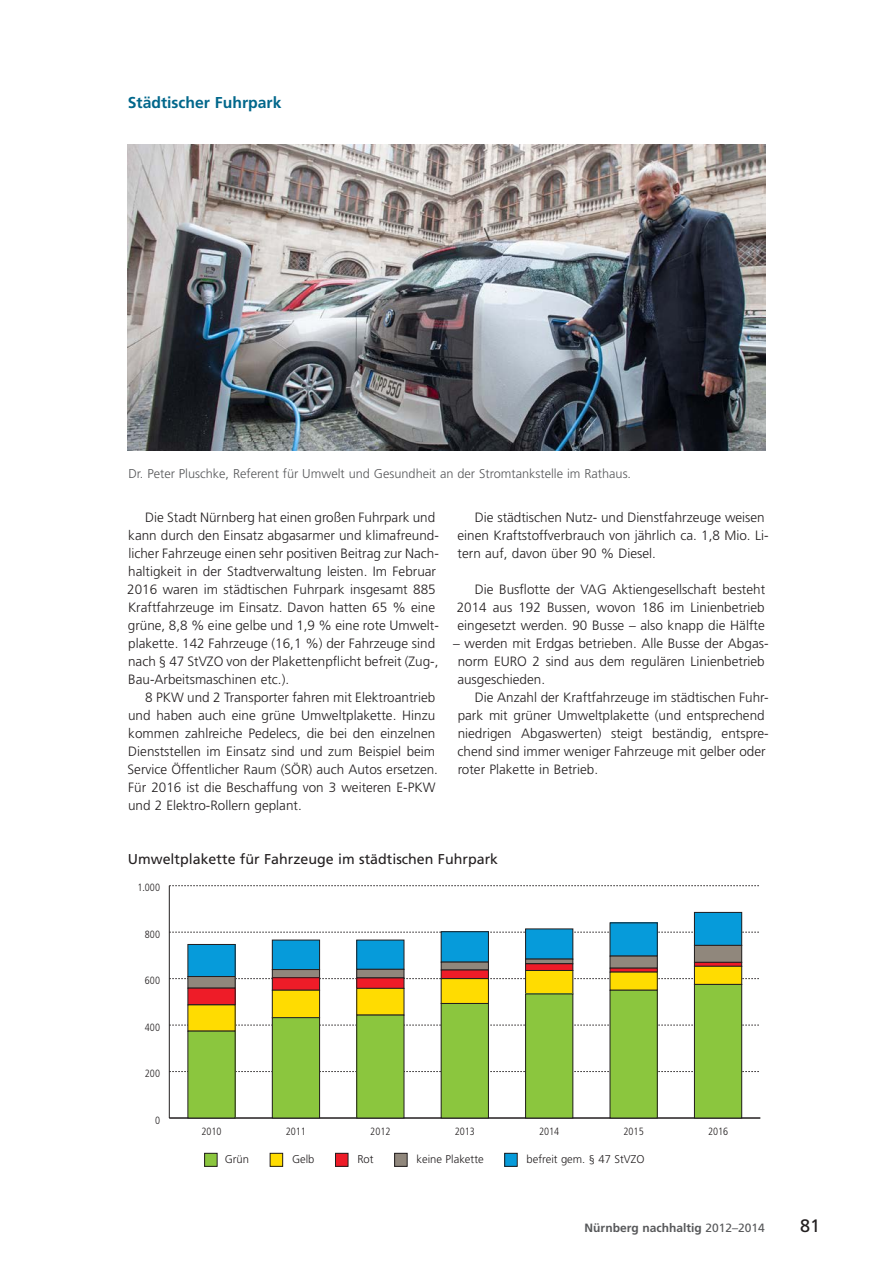
<style>
.page{position:relative;width:893px;height:1263px;background:#fff}
.page>*{position:absolute;margin:0;border:0;box-sizing:border-box;transform-origin:0 0}
.t1{font:18px "Frutiger";color:#231f20}
.t2{font:700 15.75px "Frutiger";color:#00678b}
.t3{font:14.25px "Frutiger";color:#231f20}
.t4{font:300 13.5px/18px "Frutiger";color:#231f20}
.t5{font:300 12.75px "Frutiger";color:#57585a}
.t6{font:700 12px "Frutiger";color:#57585a}
.t7{font:300 11.25px "Frutiger";color:#231f20}
.t8{font:300 condensed 10.5px "Frutiger";color:#231f20}
.s1{font-weight:400}
</style>
<div class="page">
<img style="left:128px;top:144px;width:637px;height:306px">
<hr style="left:169px;top:886px;width:1px;height:232px;background:#231f20">
<hr style="left:169px;top:1117px;width:591px;height:1px;background:#231f20">
<svg style="left:169px;top:1071px;width:590px;height:1px"></svg>
<svg style="left:169px;top:1025px;width:590px;height:1px"></svg>
<svg style="left:169px;top:978px;width:590px;height:1px"></svg>
<svg style="left:169px;top:932px;width:590px;height:1px"></svg>
<svg style="left:169px;top:885px;width:590px;height:1px"></svg>
<div style="left:188px;top:944px;width:47px;height:32px;background:#069bda"></div>
<div style="left:188px;top:944px;width:47px;height:33px;border:1px solid #231f20"></div>
<div style="left:272px;top:940px;width:48px;height:29px;background:#069bda"></div>
<div style="left:272px;top:940px;width:48px;height:30px;border:1px solid #231f20"></div>
<div style="left:357px;top:940px;width:47px;height:29px;background:#069bda"></div>
<div style="left:441px;top:932px;width:47px;height:30px;background:#069bda"></div>
<div style="left:441px;top:931px;width:48px;height:31px;border:1px solid #231f20"></div>
<div style="left:526px;top:929px;width:47px;height:30px;background:#069bda"></div>
<div style="left:610px;top:923px;width:47px;height:33px;background:#069bda"></div>
<div style="left:694px;top:912px;width:48px;height:33px;background:#069bda"></div>
<div style="left:694px;top:912px;width:48px;height:33px;border:1px solid #231f20"></div>
<div style="left:188px;top:976px;width:47px;height:12px;background:#90877c"></div>
<div style="left:188px;top:976px;width:47px;height:12px;border:1px solid #231f20"></div>
<div style="left:272px;top:969px;width:48px;height:9px;background:#90877c"></div>
<div style="left:272px;top:969px;width:48px;height:9px;border:1px solid #231f20"></div>
<div style="left:357px;top:969px;width:47px;height:9px;background:#90877c"></div>
<div style="left:357px;top:969px;width:47px;height:9px;border:1px solid #231f20"></div>
<div style="left:441px;top:962px;width:47px;height:8px;background:#90877c"></div>
<div style="left:441px;top:962px;width:48px;height:8px;border:1px solid #231f20"></div>
<div style="left:526px;top:959px;width:47px;height:5px;background:#90877c"></div>
<div style="left:525px;top:959px;width:48px;height:5px;border:1px solid #231f20"></div>
<div style="left:610px;top:956px;width:47px;height:12px;background:#90877c"></div>
<div style="left:610px;top:956px;width:47px;height:12px;border:1px solid #231f20"></div>
<div style="left:694px;top:945px;width:48px;height:17px;background:#90877c"></div>
<div style="left:694px;top:945px;width:48px;height:17px;border:1px solid #231f20"></div>
<div style="left:188px;top:988px;width:47px;height:17px;background:#ee1c28"></div>
<div style="left:188px;top:988px;width:47px;height:17px;border:1px solid #231f20"></div>
<div style="left:272px;top:978px;width:48px;height:12px;background:#ee1c28"></div>
<div style="left:272px;top:977px;width:48px;height:13px;border:1px solid #231f20"></div>
<div style="left:357px;top:978px;width:47px;height:10px;background:#ee1c28"></div>
<div style="left:441px;top:970px;width:47px;height:8px;background:#ee1c28"></div>
<div style="left:526px;top:964px;width:47px;height:6px;background:#ee1c28"></div>
<div style="left:525px;top:963px;width:48px;height:8px;border:1px solid #231f20"></div>
<div style="left:694px;top:962px;width:48px;height:4px;border:1px solid #231f20"></div>
<div style="left:188px;top:1005px;width:47px;height:26px;background:#ffdc01"></div>
<div style="left:272px;top:990px;width:48px;height:28px;background:#ffdc01"></div>
<div style="left:272px;top:990px;width:48px;height:28px;border:1px solid #231f20"></div>
<div style="left:357px;top:988px;width:47px;height:27px;background:#ffdc01"></div>
<div style="left:357px;top:988px;width:47px;height:27px;border:1px solid #231f20"></div>
<div style="left:441px;top:978px;width:47px;height:25px;background:#ffdc01"></div>
<div style="left:441px;top:978px;width:48px;height:26px;border:1px solid #231f20"></div>
<div style="left:526px;top:970px;width:47px;height:24px;background:#ffdc01"></div>
<div style="left:525px;top:970px;width:48px;height:24px;border:1px solid #231f20"></div>
<div style="left:610px;top:972px;width:47px;height:18px;background:#ffdc01"></div>
<div style="left:694px;top:966px;width:48px;height:18px;background:#ffdc01"></div>
<div style="left:694px;top:966px;width:48px;height:18px;border:1px solid #231f20"></div>
<div style="left:188px;top:1031px;width:47px;height:87px;background:#8bc63e"></div>
<div style="left:272px;top:1018px;width:48px;height:100px;background:#8bc63e"></div>
<div style="left:272px;top:1017px;width:48px;height:101px;border:1px solid #231f20"></div>
<div style="left:357px;top:1015px;width:47px;height:103px;background:#8bc63e"></div>
<div style="left:441px;top:1003px;width:47px;height:115px;background:#8bc63e"></div>
<div style="left:441px;top:1003px;width:48px;height:115px;border:1px solid #231f20"></div>
<div style="left:526px;top:994px;width:47px;height:124px;background:#8bc63e"></div>
<div style="left:525px;top:994px;width:48px;height:124px;border:1px solid #231f20"></div>
<div style="left:610px;top:990px;width:47px;height:128px;background:#8bc63e"></div>
<div style="left:694px;top:984px;width:48px;height:134px;background:#8bc63e"></div>
<div style="left:694px;top:984px;width:48px;height:134px;border:1px solid #231f20"></div>
<div style="left:205px;top:1153px;width:12px;height:13px;background:#8bc63e"></div>
<div style="left:204px;top:1153px;width:13px;height:13px;border:1px solid #231f20"></div>
<div style="left:270px;top:1153px;width:13px;height:13px;background:#ffdc01"></div>
<div style="left:270px;top:1153px;width:13px;height:13px;border:1px solid #231f20"></div>
<div style="left:335px;top:1153px;width:13px;height:13px;background:#ee1c28"></div>
<div style="left:335px;top:1153px;width:13px;height:13px;border:1px solid #231f20"></div>
<div style="left:395px;top:1153px;width:12px;height:13px;background:#90877c"></div>
<div style="left:394px;top:1153px;width:13px;height:13px;border:1px solid #231f20"></div>
<div style="left:505px;top:1153px;width:12px;height:13px;background:#069bda"></div>
<div style="left:504px;top:1153px;width:13px;height:13px;border:1px solid #231f20"></div>
<p class="t2" style="left:128px;top:93px;width:155px">Städtischer Fuhrpark</p>
<p class="t5" style="left:128px;top:466px;width:504px">Dr. Peter Pluschke, Referent für Umwelt und Gesundheit an der Stromtankstelle im Rathaus.</p>
<p class="t4" style="left:127px;top:509px;width:313px;text-indent:18px">Die Stadt Nürnberg hat einen großen Fuhrpark und kann durch den Einsatz abgasarmer und klimafreund&shy;licher Fahrzeuge einen sehr positiven Beitrag zur Nach&shy;haltigkeit in der Stadtverwaltung leisten. Im Februar 2016 waren im städtischen Fuhrpark insgesamt 885<br>Kraftfahrzeuge im Einsatz. Davon hatten 65 % eine grüne, 8,8 % eine gelbe und 1,9 % eine rote Umwelt&shy;plakette. 142 Fahrzeuge (16,1 %) der Fahrzeuge sind nach § 47 StVZO von der Plakettenpflicht befreit (Zug-, Bau-Arbeitsmaschinen etc.).</p>
<p class="t4" style="left:128px;top:688px;width:312px;text-indent:18px">8 PKW und 2 Transporter fahren mit Elektroantrieb und haben auch eine grüne Umweltplakette. Hinzu kommen zahlreiche Pedelecs, die bei den einzelnen Dienststellen im Einsatz sind und zum Beispiel beim Service Öffentlicher Raum (SÖR) auch Autos ersetzen.<br>Für 2016 ist die Beschaffung von 3 weiteren E-PKW und 2 Elektro-Rollern geplant.</p>
<p class="t4" style="left:457px;top:508px;width:312px;text-indent:17px">Die städtischen Nutz- und Dienstfahrzeuge weisen einen Kraftstoffverbrauch von jährlich ca. 1,8 Mio. Li&shy;tern auf, davon über 90 % Diesel.</p>
<p class="t4" style="left:457px;top:580px;width:310px;text-align:justify;text-indent:18px">Die Busflotte der VAG Aktiengesellschaft besteht 2014 aus 192 Bussen, wovon 186 im Linienbetrieb eingesetzt werden. 90 Busse – also knapp die Hälfte</p>
<p class="t4" style="left:457px;top:634px;width:313px;text-indent:-4px">– werden mit Erdgas betrieben. Alle Busse der Abgas&shy;norm EURO 2 sind aus dem regulären Linienbetrieb ausgeschieden.</p>
<p class="t4" style="left:457px;top:688px;width:313px;text-indent:17px">Die Anzahl der Kraftfahrzeuge im städtischen Fuhr&shy;park mit grüner Umweltplakette (und entsprechend niedrigen Abgaswerten) steigt beständig, entspre&shy;chend sind immer weniger Fahrzeuge mit gelber oder roter Plakette in Betrieb.</p>
<p class="t3" style="left:128px;top:851px;width:372px">Umweltplakette für Fahrzeuge im städtischen Fuhrpark</p>
<p class="t8" style="left:137px;top:882px;width:24px">1.000</p>
<p class="t8" style="left:145px;top:928px;width:17px">800</p>
<p class="t8" style="left:145px;top:975px;width:17px">600</p>
<p class="t8" style="left:145px;top:1021px;width:17px">400</p>
<p class="t8" style="left:145px;top:1068px;width:17px">200</p>
<p class="t8" style="left:155px;top:1114px;width:7px">0</p>
<p class="t8" style="left:201px;top:1125px;width:22px">2010</p>
<p class="t8" style="left:286px;top:1125px;width:22px">2011</p>
<p class="t8" style="left:370px;top:1125px;width:22px">2012</p>
<p class="t8" style="left:455px;top:1125px;width:22px">2013</p>
<p class="t8" style="left:539px;top:1125px;width:22px">2014</p>
<p class="t8" style="left:624px;top:1125px;width:22px">2015</p>
<p class="t8" style="left:708px;top:1125px;width:22px">2016</p>
<p class="t7" style="left:225px;top:1153px;width:26px">Grün</p>
<p class="t7" style="left:292px;top:1153px;width:24px">Gelb</p>
<p class="t7" style="left:357px;top:1153px;width:18px">Rot</p>
<p class="t7" style="left:416px;top:1153px;width:69px">keine Plakette</p>
<p class="t7" style="left:527px;top:1153px;width:119px">befreit gem. § 47 StVZO</p>
<p class="t6" style="left:584px;top:1220px;width:182px">Nürnberg nachhaltig <span class="s1">2012–2014</span></p>
<h1 class="t1" style="left:800px;top:1215px;width:22px">81</h1>
</div>
